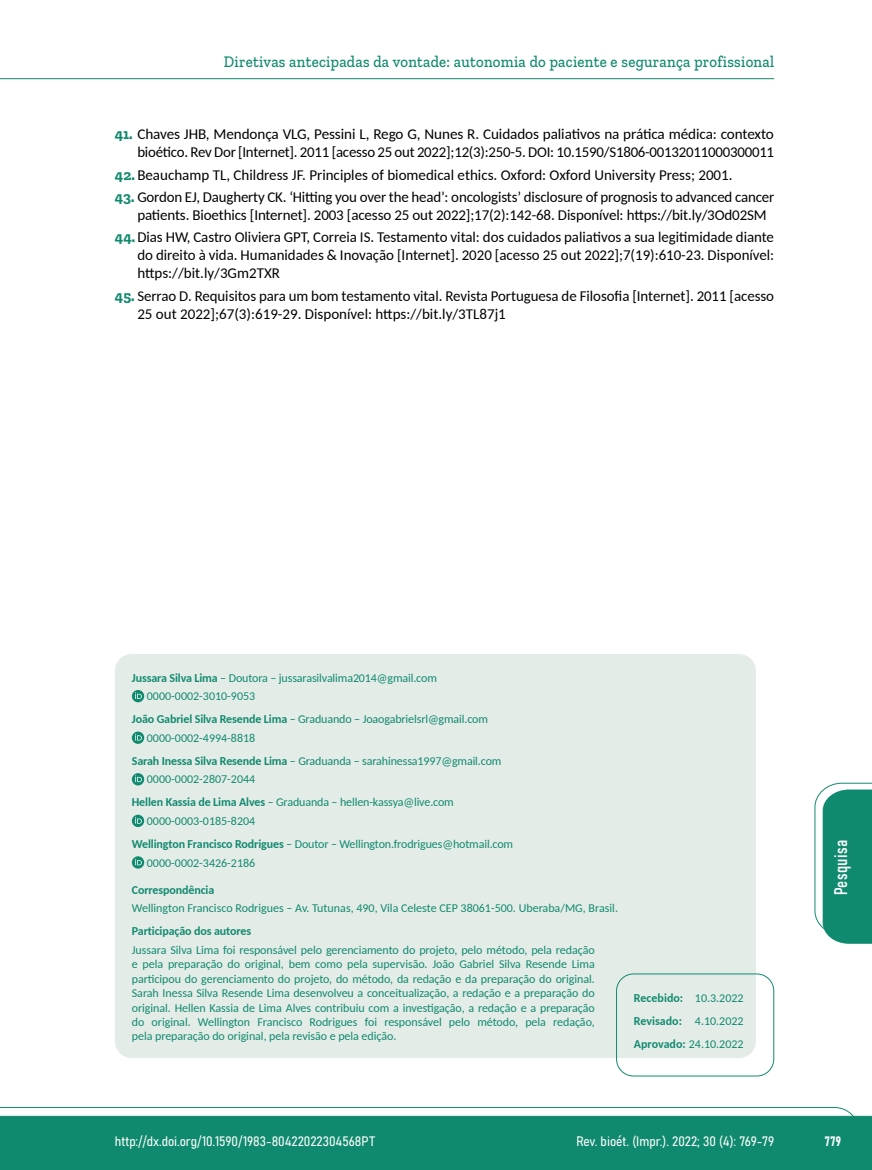
<style>
.page{position:relative;width:872px;height:1170px;background:#fff}
.page>*{position:absolute;margin:0;border:0;box-sizing:border-box;transform-origin:0 0}
.t1{font:18px "Bahnschrift";letter-spacing:.02em;color:#fff}
.t2{font:500 16.5px "Zilla Slab";letter-spacing:.02em;color:#108a6e;scale:.9 1}
.t3{font:15px/18px "Carlito";letter-spacing:-.01em;color:#000}
.t4{font:13.5px "Bahnschrift";color:#fff}
.t5{font:12px/14.4px "Carlito";letter-spacing:-.01em;color:#108a6e}
.t6{font:700 12px "Carlito";letter-spacing:-.01em;color:#108a6e}
.s1{font-family:"Zilla Slab";font-weight:700;color:#108a6e}
.s2{font-weight:700}
</style>
<div class="page">
<svg style="left:0;top:1107px;width:859px;height:62px;background:#2e9880"></svg>
<hr style="left:0;top:78px;width:774px;height:1px;background:#108a6e">
<div style="left:115px;top:654px;width:641px;height:403px;background:#e4ece8;border-radius:17px"></div>
<div style="left:132px;top:690px;width:12px;height:12px;background:#108a6e;border-radius:50%"></div>
<svg style="left:135px;top:692px;width:7px;height:7px"></svg>
<svg style="left:132px;top:731px;width:12px;height:12px"></svg>
<svg style="left:135px;top:733px;width:7px;height:7px"></svg>
<svg style="left:132px;top:773px;width:12px;height:12px"></svg>
<svg style="left:135px;top:775px;width:7px;height:7px"></svg>
<svg style="left:132px;top:814px;width:12px;height:13px"></svg>
<svg style="left:135px;top:816px;width:7px;height:7px"></svg>
<svg style="left:132px;top:856px;width:12px;height:12px"></svg>
<svg style="left:135px;top:858px;width:7px;height:7px"></svg>
<div style="left:616px;top:973px;width:158px;height:103px;border:1px solid #108a6e;border-radius:17px"></div>
<svg style="left:814px;top:782px;width:58px;height:161px"></svg>
<h2 class="t2" style="left:224px;top:53px;width:613px">Diretivas antecipadas da vontade: autonomia do paciente e segurança profissional</h2>
<p class="t3" style="left:115px;top:125px;width:661px;text-align:right"><span class="s1">41.</span> Chaves JHB, Mendonça VLG, Pessini L, Rego G, Nunes R. Cuidados paliativos na prática médica: contexto bioético. Rev Dor [Internet]. 2011 [acesso 25 out 2022];12(3):250-5. DOI: 10.1590/S1806-00132011000300011</p>
<p class="t3" style="left:115px;top:165px;width:619px"><span class="s1">42.</span> Beauchamp TL, Childress JF. Principles of biomedical ethics. Oxford: Oxford University Press; 2001.</p>
<p class="t3" style="left:137px;top:187px;width:638px;text-indent:-22px"><span class="s1">43.</span> Gordon EJ, Daugherty CK. ‘Hitting you over the head’: oncologists’ disclosure of prognosis to advanced cancer patients. Bioethics [Internet]. 2003 [acesso 25 out 2022];17(2):142-68. Disponível: https://bit.ly/3Od02SM</p>
<p class="t3" style="left:137px;top:227px;width:638px;text-align:justify;text-indent:-22px"><span class="s1">44.</span>Dias HW, Castro Oliviera GPT, Correia IS. Testamento vital: dos cuidados paliativos a sua legitimidade diante do direito à vida. Humanidades &amp; Inovação [Internet]. 2020 [acesso 25 out 2022];7(19):610-23. Disponível: https://bit.ly/3Gm2TXR</p>
<p class="t3" style="left:137px;top:286px;width:638px;text-indent:-22px"><span class="s1">45.</span> Serrao D. Requisitos para um bom testamento vital. Revista Portuguesa de Filosofia [Internet]. 2011 [acesso<br>25 out 2022];67(3):619-29. Disponível: https://bit.ly/3TL87j1</p>
<p class="t5" style="left:147px;top:667px;width:291px;line-height:18.6px;text-indent:-15px"><span class="s2">Jussara Silva Lima</span> – Doutora – jussarasilvalima2014@gmail.com<br>0000-0002-3010-9053</p>
<p class="t5" style="left:147px;top:709px;width:343px;line-height:18.6px;text-indent:-15px"><span class="s2">João Gabriel Silva Resende Lima</span> – Graduando – Joaogabrielsrl@gmail.com<br>0000-0002-4994-8818</p>
<p class="t5" style="left:147px;top:750px;width:356px;line-height:18.6px;text-indent:-15px"><span class="s2">Sarah Inessa Silva Resende Lima</span> – Graduanda – sarahinessa1997@gmail.com<br>0000-0002-2807-2044</p>
<p class="t5" style="left:147px;top:792px;width:308px;line-height:18.6px;text-indent:-15px"><span class="s2">Hellen Kassia de Lima Alves</span> – Graduanda – hellen-kassya@live.com<br>0000-0003-0185-8204</p>
<p class="t5" style="left:147px;top:834px;width:368px;line-height:18.6px;text-indent:-15px"><span class="s2">Wellington Francisco Rodrigues</span> – Doutor – Wellington.frodrigues@hotmail.com<br>0000-0002-3426-2186</p>
<p class="t6" style="left:132px;top:881px;width:84px">Correspondência</p>
<p class="t5" style="left:132px;top:900px;width:487px">Wellington Francisco Rodrigues – Av. Tutunas, 490, Vila Celeste CEP 38061-500. Uberaba/MG, Brasil.</p>
<p class="t6" style="left:132px;top:922px;width:121px">Participação dos autores</p>
<p class="t5" style="left:132px;top:942px;width:464px;text-align:justify">Jussara Silva Lima foi responsável pelo gerenciamento do projeto, pelo método, pela redação e pela preparação do original, bem como pela supervisão. João Gabriel Silva Resende Lima participou do gerenciamento do projeto, do método, da redação e da preparação do original.<br>Sarah Inessa Silva Resende Lima desenvolveu a conceitualização, a redação e a preparação do original. Hellen Kassia de Lima Alves contribuiu com a investigação, a redação e a preparação do original. Wellington Francisco Rodrigues foi responsável pelo método, pela redação, pela preparação do original, pela revisão e pela edição.</p>
<p class="t5" style="left:634px;top:985px;width:111px;line-height:23px;text-align:justify"><span class="s2">Recebido:</span> 10.3.2022<br><span class="s2">Revisado:</span> 4.10.2022<br><span class="s2">Aprovado:</span> 24.10.2022</p>
<h1 class="t1" style="left:827px;top:895px;width:57px;rotate:-90deg">Pesquisa</h1>
<p class="t4" style="left:115px;top:1131px;width:262px">http://dx.doi.org/10.1590/1983-80422022304568PT</p>
<p class="t4" style="left:576px;top:1131px;width:199px">Rev. bioét. (Impr.). 2022; 30 (4): 769-79</p>
<p class="t4" style="left:824px;top:1130px;width:18px">779</p>
</div>
